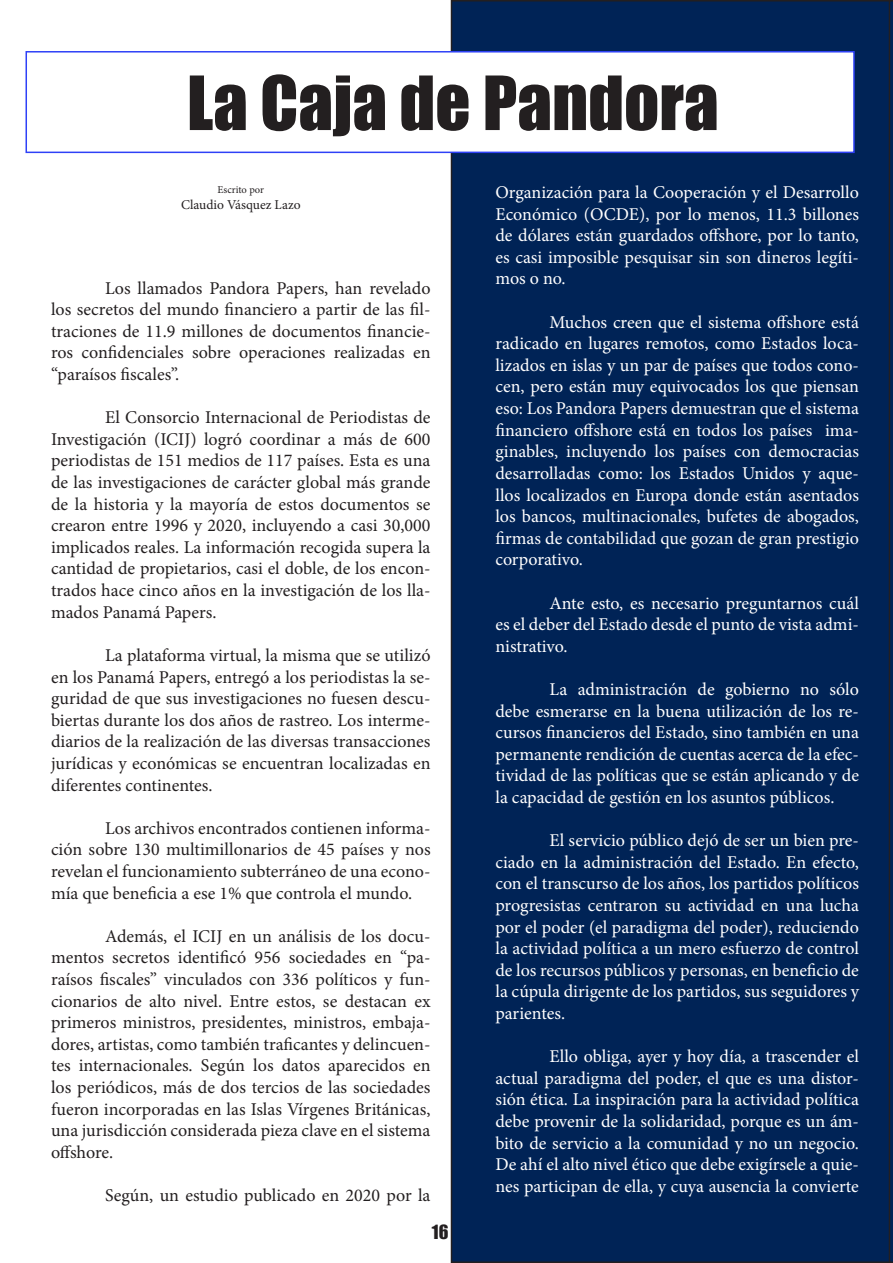
<style>
.page{position:relative;width:893px;height:1263px;background:#fff}
.page>*{position:absolute;margin:0;border:0;box-sizing:border-box;transform-origin:0 0}
.t1{font:69px "Impact";color:#231f20}
.t2{font:18px/21.6px "Minion Pro";color:#fff;text-align:justify}
.t3{font:18px/21.6px "Minion Pro";color:#231f20;text-align:justify}
.t4{font:18px "Impact";color:#231f20}
.t5{font:13.5px "Minion Pro";color:#231f20}
.t6{font:10.5px "Minion Pro";color:#231f20}
</style>
<div class="page">
<div style="left:451px;top:0;width:438px;height:1263px;background:#002356"></div>
<div style="left:26px;top:51px;width:829px;height:102px;background:#fff;border:2px solid #2e41f7"></div>
<svg style="left:889px;top:0;width:4px;height:1263px;background:#0a2144"></svg>
<h1 class="t1" style="left:187px;top:49px;width:533px">La Caja de Pandora</h1>
<p class="t6" style="left:217px;top:182px;width:48px">Escrito por</p>
<p class="t5" style="left:181px;top:195px;width:121px">Claudio Vásquez Lazo</p>
<p class="t3" style="left:51px;top:277px;width:381px;text-indent:54px">Los llamados Pandora Papers, han revelado los secretos del mundo financiero a partir de las fil&shy;traciones de 11.9 millones de documentos financie&shy;ros confidenciales sobre operaciones realizadas en “paraísos fiscales”.</p>
<p class="t3" style="left:51px;top:407px;width:381px;text-indent:54px">El Consorcio Internacional de Periodistas de Investigación (ICIJ) logró coordinar a más de 600 periodistas de 151 medios de 117 países. Esta es una de las investigaciones de carácter global más grande de la historia y la mayoría de estos documentos se crearon entre 1996 y 2020, incluyendo a casi 30,000 implicados reales. La información recogida supera la cantidad de propietarios, casi el doble, de los encon&shy;trados hace cinco años en la investigación de los lla&shy;mados Panamá Papers.</p>
<p class="t3" style="left:51px;top:644px;width:381px;text-indent:54px">La plataforma virtual, la misma que se utilizó en los Panamá Papers, entregó a los periodistas la se&shy;guridad de que sus investigaciones no fuesen descu&shy;biertas durante los dos años de rastreo. Los interme&shy;diarios de la realización de las diversas transacciones jurídicas y económicas se encuentran localizadas en diferentes continentes.</p>
<p class="t3" style="left:51px;top:817px;width:381px;text-indent:54px">Los archivos encontrados contienen informa&shy;ción sobre 130 multimillonarios de 45 países y nos revelan el funcionamiento subterráneo de una econo&shy;mía que beneficia a ese 1% que controla el mundo.</p>
<p class="t3" style="left:51px;top:925px;width:381px;text-indent:54px">Además, el ICIJ en un análisis de los docu&shy;mentos secretos identificó 956 sociedades en “pa&shy;raísos fiscales” vinculados con 336 políticos y fun&shy;cionarios de alto nivel. Entre estos, se destacan ex primeros ministros, presidentes, ministros, embaja&shy;dores, artistas, como también traficantes y delincuen&shy;tes internacionales. Según los datos aparecidos en los periódicos, más de dos tercios de las sociedades fueron incorporadas en las Islas Vírgenes Británicas, una jurisdicción considerada pieza clave en el sistema offshore.</p>
<p class="t3" style="left:105px;top:1184px;width:327px">Según, un estudio publicado en 2020 por la</p>
<p class="t4" style="left:432px;top:1218px;width:18px">16</p>
<p class="t2" style="left:495px;top:182px;width:365px">Organización para la Cooperación y el Desarrollo Económico (OCDE), por lo menos, 11.3 billones de dólares están guardados offshore, por lo tanto, es casi imposible pesquisar sin son dineros legíti&shy;mos o no.</p>
<p class="t2" style="left:495px;top:311px;width:365px;text-indent:54px">Muchos creen que el sistema offshore está radicado en lugares remotos, como Estados loca&shy;lizados en islas y un par de países que todos cono&shy;cen, pero están muy equivocados los que piensan eso: Los Pandora Papers demuestran que el sistema financiero offshore está en todos los países ima&shy;ginables, incluyendo los países con democracias desarrolladas como: los Estados Unidos y aque&shy;llos localizados en Europa donde están asentados los bancos, multinacionales, bufetes de abogados, firmas de contabilidad que gozan de gran prestigio corporativo.</p>
<p class="t2" style="left:495px;top:592px;width:365px;text-indent:54px">Ante esto, es necesario preguntarnos cuál es el deber del Estado desde el punto de vista admi&shy;nistrativo.</p>
<p class="t2" style="left:495px;top:678px;width:365px;text-indent:54px">La administración de gobierno no sólo debe esmerarse en la buena utilización de los re&shy;cursos financieros del Estado, sino también en una permanente rendición de cuentas acerca de la efec&shy;tividad de las políticas que se están aplicando y de la capacidad de gestión en los asuntos públicos.</p>
<p class="t2" style="left:495px;top:830px;width:365px;text-indent:54px">El servicio público dejó de ser un bien pre&shy;ciado en la administración del Estado. En efecto, con el transcurso de los años, los partidos políticos progresistas centraron su actividad en una lucha por el poder (el paradigma del poder), reduciendo la actividad política a un mero esfuerzo de control de los recursos públicos y personas, en beneficio de la cúpula dirigente de los partidos, sus seguidores y parientes.</p>
<p class="t2" style="left:495px;top:1046px;width:365px;text-indent:54px">Ello obliga, ayer y hoy día, a trascender el actual paradigma del poder, el que es una distor&shy;sión ética. La inspiración para la actividad política debe provenir de la solidaridad, porque es un ám&shy;bito de servicio a la comunidad y no un negocio.<br>De ahí el alto nivel ético que debe exigírsele a quie&shy;nes participan de ella, y cuya ausencia la convierte</p>
</div>
